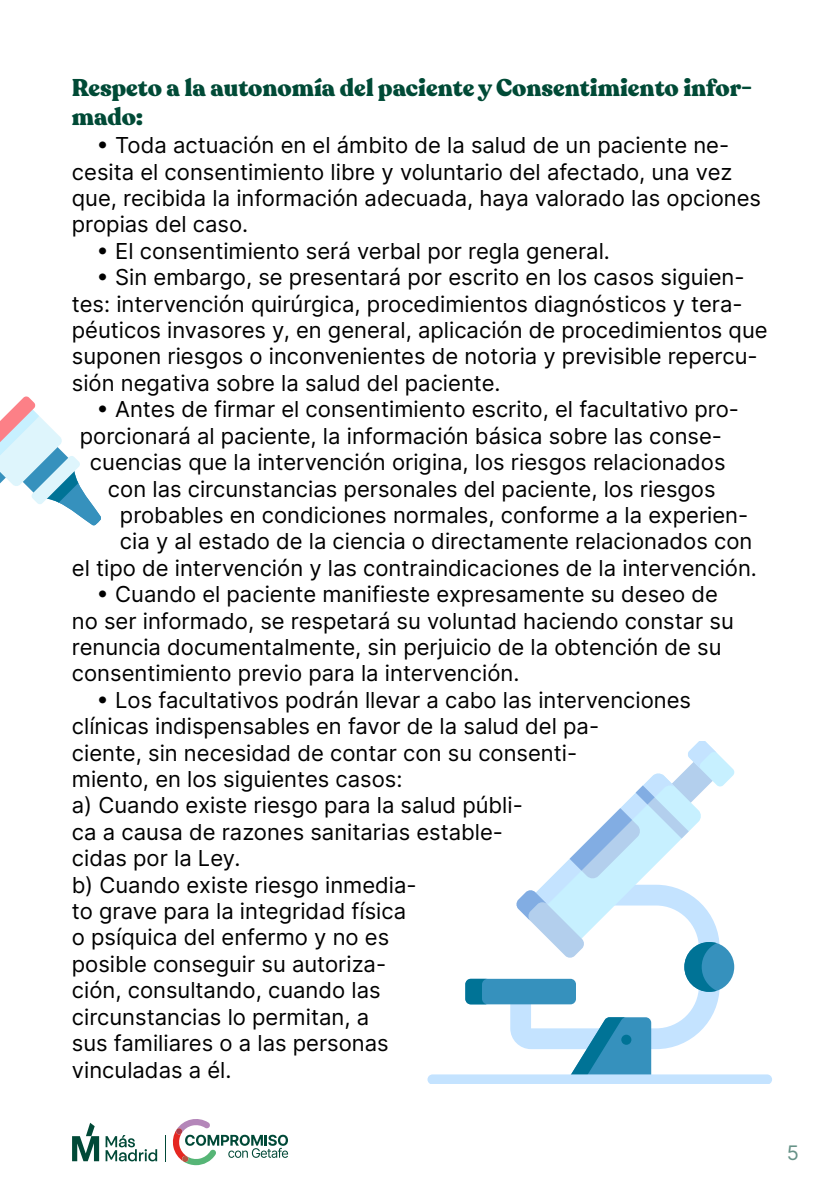
<style>
.page{position:relative;width:840px;height:1191px;background:#fff}
.page>*{position:absolute;margin:0;border:0;box-sizing:border-box;transform-origin:0 0}
.t1{font:900 24px/28.8px "Recoleta";color:#004a36}
.t2{font:22px/26.4px "Inter";color:#000}
.t3{font:20px "Inter";color:#669287}
</style>
<div class="page">
<svg style="left:72px;top:1122px;width:85px;height:39px"></svg>
<svg style="left:165px;top:1135px;width:1px;height:26px"></svg>
<svg style="left:172px;top:1119px;width:116px;height:46px"></svg>
<svg style="left:0;top:396px;width:100px;height:129px"></svg>
<div style="left:465px;top:978px;width:110px;height:26px;background:#3691bd;border-radius:5px"></div>
<svg style="left:465px;top:978px;width:22px;height:26px"></svg>
<div style="left:427px;top:1074px;width:344px;height:9px;background:#c4e3ff;border-radius:5px"></div>
<svg style="left:510px;top:741px;width:224px;height:334px"></svg>
<p class="t1" style="left:72px;top:74px;width:681px">Respeto a la autonomía del paciente y Consentimiento infor&shy;mado:</p>
<p class="t2" style="left:72px;top:131px;width:690px;text-indent:25px">• Toda actuación en el ámbito de la salud de un paciente ne&shy;cesita el consentimiento libre y voluntario del afectado, una vez que, recibida la información adecuada, haya valorado las opciones propias del caso.</p>
<p class="t2" style="left:97px;top:237px;width:514px">• El consentimiento será verbal por regla general.</p>
<p class="t2" style="left:72px;top:263px;width:696px;text-indent:25px">• Sin embargo, se presentará por escrito en los casos siguien&shy;tes: intervención quirúrgica, procedimientos diagnósticos y tera&shy;péuticos invasores y, en general, aplicación de procedimientos que suponen riesgos o inconvenientes de notoria y previsible repercu&shy;sión negativa sobre la salud del paciente.</p>
<p class="t2" style="left:97px;top:395px;width:643px">• Antes de firmar el consentimiento escrito, el facultativo pro-</p>
<p class="t2" style="left:80px;top:422px;width:643px">porcionará al paciente, la información básica sobre las conse-</p>
<p class="t2" style="left:90px;top:448px;width:636px">cuencias que la intervención origina, los riesgos relacionados</p>
<p class="t2" style="left:108px;top:475px;width:609px">con las circunstancias personales del paciente, los riesgos</p>
<p class="t2" style="left:120px;top:501px;width:629px">probables en condiciones normales, conforme a la experien-</p>
<p class="t2" style="left:120px;top:527px;width:633px">cia y al estado de la ciencia o directamente relacionados con</p>
<p class="t2" style="left:72px;top:554px;width:686px">el tipo de intervención y las contraindicaciones de la intervención.</p>
<p class="t2" style="left:72px;top:580px;width:663px;text-indent:25px">• Cuando el paciente manifieste expresamente su deseo de no ser informado, se respetará su voluntad haciendo constar su renuncia documentalmente, sin perjuicio de la obtención de su consentimiento previo para la intervención.</p>
<p class="t2" style="left:72px;top:686px;width:620px;text-indent:25px">• Los facultativos podrán llevar a cabo las intervenciones clínicas indispensables en favor de la salud del pa-<br>ciente, sin necesidad de contar con su consenti-<br>miento, en los siguientes casos:<br>a) Cuando existe riesgo para la salud públi-<br>ca a causa de razones sanitarias estable-<br>cidas por la Ley.<br>b) Cuando existe riesgo inmedia-<br>to grave para la integridad física<br>o psíquica del enfermo y no es<br>posible conseguir su autoriza-<br>ción, consultando, cuando las<br>circunstancias lo permitan, a<br>sus familiares o a las personas<br>vinculadas a él.</p>
<p class="t3" style="left:786px;top:1138px;width:14px">5</p>
</div>
